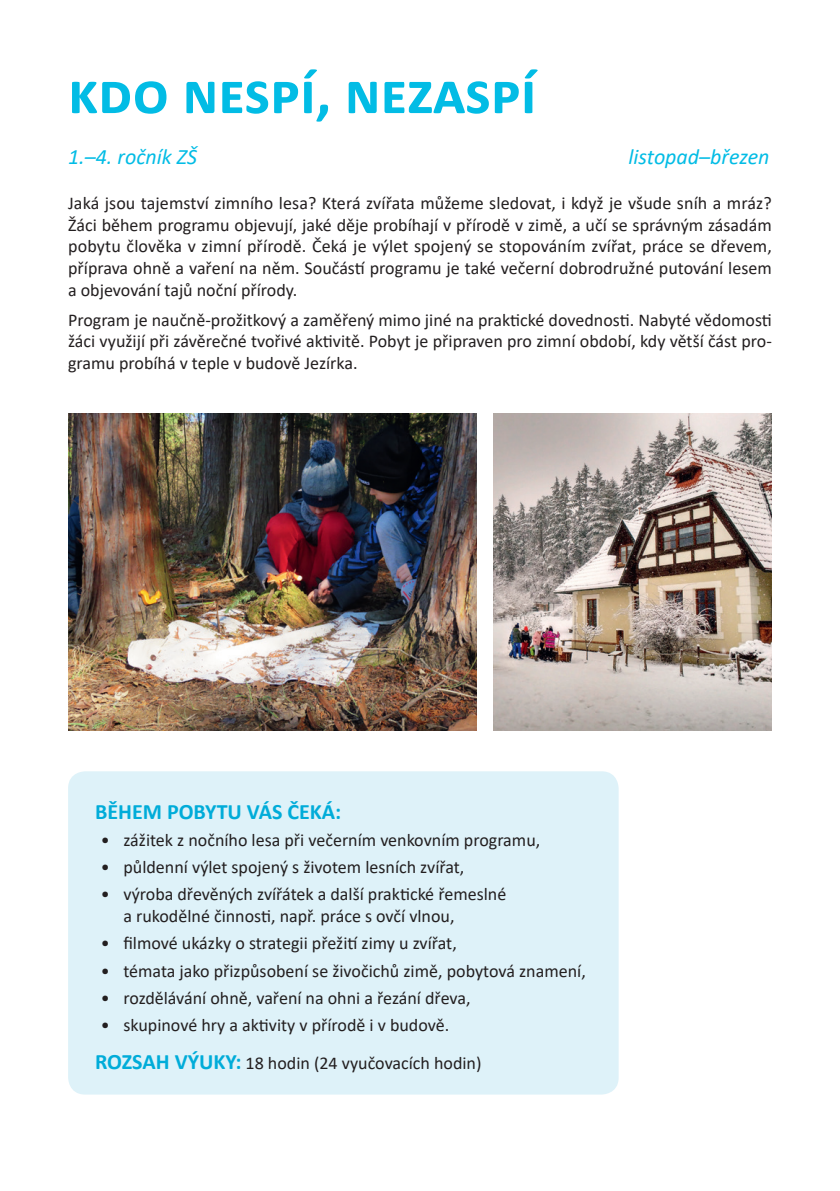
<style>
.page{position:relative;width:840px;height:1191px;background:#fff}
.page>*{position:absolute;margin:0;border:0;box-sizing:border-box;transform-origin:0 0}
.t1{font:700 60px "Calibri";color:#02bce5}
.t2{font:italic 22px "Calibri";color:#02bce5}
.t3{font:700 22px "Calibri";color:#00acd9}
.t4{font:18px/21.6px "Calibri";color:#231f20;text-align:justify}
.s1{font-weight:700;font-size:22px;color:#00acd9}
</style>
<div class="page">
<img style="left:68px;top:413px;width:408px;height:318px">
<img style="left:493px;top:413px;width:278px;height:318px">
<div style="left:68px;top:771px;width:550px;height:323px;background:#def2f9;border-radius:17px"></div>
<h1 class="t1" style="left:68px;top:51px;width:469px">kdo nespí, nezaspí</h1>
<p class="t2" style="left:68px;top:141px;width:130px">1.–4. ročník ZŠ</p>
<p class="t2" style="left:628px;top:141px;width:143px">listopad–březen</p>
<p class="t4" style="left:68px;top:192px;width:705px">Jaká jsou tajemství zimního lesa? Která zvířata můžeme sledovat, i když je všude sníh a mráz?<br>Žáci během programu objevují, jaké děje probíhají v přírodě v zimě, a učí se správným zásadám pobytu člověka v zimní přírodě. Čeká je výlet spojený se stopováním zvířat, práce se dřevem, příprava ohně a vaření na něm. Součástí programu je také večerní dobrodružné putování lesem a objevování tajů noční přírody.</p>
<p class="t4" style="left:68px;top:308px;width:704px">Program je naučně-prožitkový a zaměřený mimo jiné na praktické dovednosti. Nabyté vědomosti žáci využijí při závěrečné tvořivé aktivitě. Pobyt je připraven pro zimní období, kdy větší část pro&shy;gramu probíhá v teple v budově Jezírka.</p>
<p class="t3" style="left:95px;top:795px;width:248px">BĚHEM POBYTU VÁS ČEKÁ:</p>
<p class="t4" style="left:101px;top:828px;width:441px">• zážitek z nočního lesa při večerním venkovním programu,</p>
<p class="t4" style="left:101px;top:856px;width:365px">• půldenní výlet spojený s životem lesních zvířat,</p>
<p class="t4" style="left:123px;top:883px;width:384px;text-indent:-23px">• výroba dřevěných zvířátek a další praktické řemeslné a rukodělné činnosti, např. práce s ovčí vlnou,</p>
<p class="t4" style="left:101px;top:932px;width:357px">• filmové ukázky o strategii přežití zimy u zvířat,</p>
<p class="t4" style="left:101px;top:959px;width:486px">• témata jako přizpůsobení se živočichů zimě, pobytová znamení,</p>
<p class="t4" style="left:101px;top:986px;width:371px">• rozdělávání ohně, vaření na ohni a řezání dřeva,</p>
<p class="t4" style="left:95px;top:1005px;width:388px;line-height:37.8px;text-indent:6px">• skupinové hry a aktivity v přírodě i v budově.<br><span class="s1">ROZSAH VÝUKY:</span> 18 hodin (24 vyučovacích hodin)</p>
</div>
